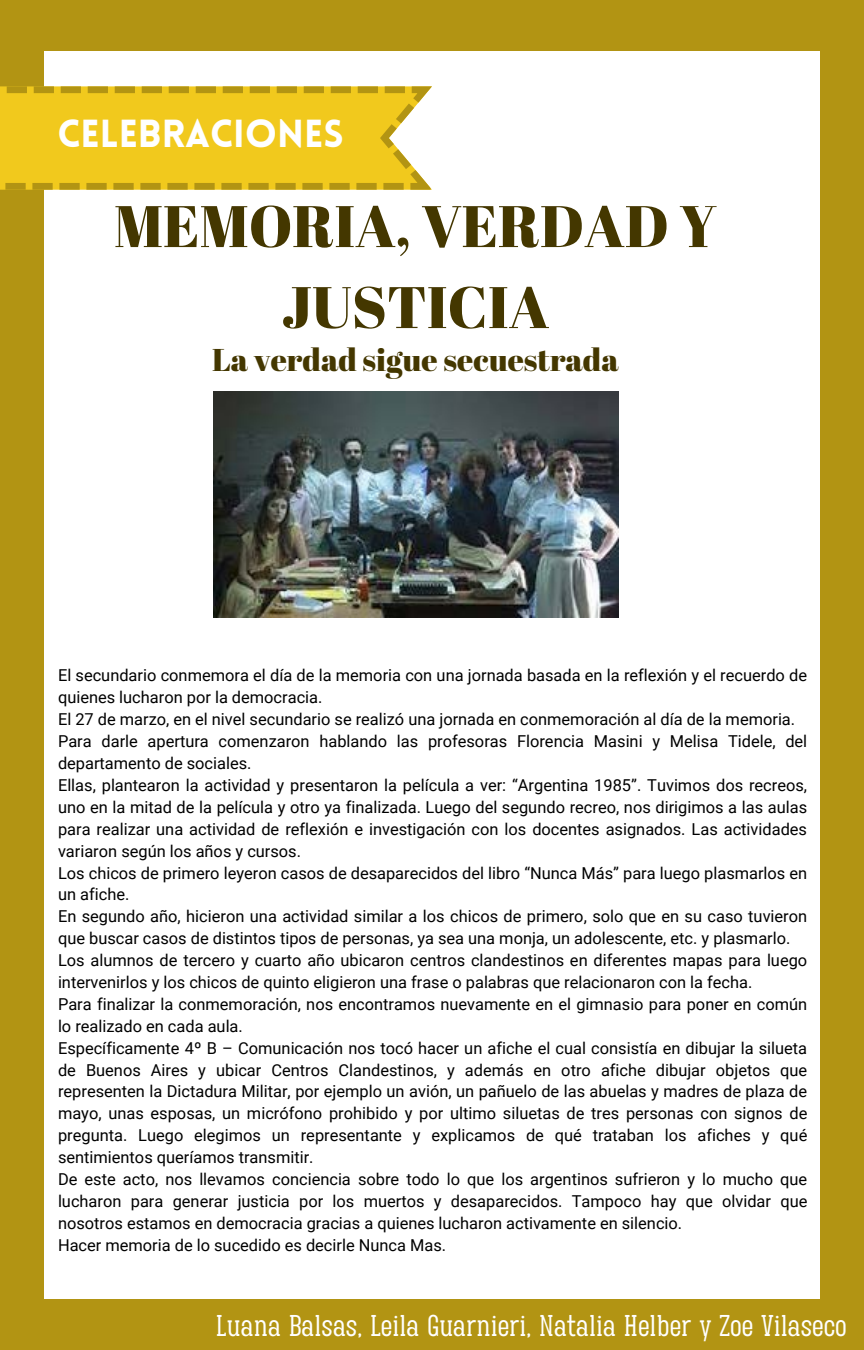
<style>
.page{position:relative;width:864px;height:1350px;background:#b29413}
.page>*{position:absolute;margin:0;border:0;box-sizing:border-box;transform-origin:0 0}
.t1{font:58.5px/81px "Abril Fatface";color:#443700;text-align:center}
.t2{font:900 38.25px "Lovelo";color:#fff}
.t3{font:31.5px "Abril Fatface";color:#443700}
.t4{font:26.32px "TS Damasslab";color:#fff}
.t5{font:16.43px/21.8px "Roboto";color:#000}
</style>
<div class="page">
<div style="left:44px;top:51px;width:776px;height:1248px;background:#fff"></div>
<svg style="left:0;top:86px;width:432px;height:104px;background:#eac527"></svg>
<img style="left:213px;top:391px;width:405px;height:226px">
<p class="t2" style="left:58px;top:119px;width:288px">CELEBRACIONES</p>
<p class="t1" style="left:114px;top:184px;width:604px">MEMORIA, VERDAD Y<br>JUSTICIA</p>
<p class="t3" style="left:212px;top:338px;width:408px">La verdad sigue secuestrada</p>
<p class="t5" style="left:58px;top:665px;width:751px">El secundario conmemora el día de la memoria con una jornada basada en la reflexión y el recuerdo de quienes lucharon por la democracia.</p>
<p class="t5" style="left:58px;top:709px;width:739px">El 27 de marzo, en el nivel secundario se realizó una jornada en conmemoración al día de la memoria.</p>
<p class="t5" style="left:58px;top:731px;width:751px">Para darle apertura comenzaron hablando las profesoras Florencia Masini y Melisa Tidele, del departamento de sociales.</p>
<p class="t5" style="left:58px;top:774px;width:751px;text-align:justify">Ellas, plantearon la actividad y presentaron la película a ver: “Argentina 1985”. Tuvimos dos recreos, uno en la mitad de la película y otro ya finalizada. Luego del segundo recreo, nos dirigimos a las aulas para realizar una actividad de reflexión e investigación con los docentes asignados. Las actividades variaron según los años y cursos.</p>
<p class="t5" style="left:58px;top:862px;width:751px">Los chicos de primero leyeron casos de desaparecidos del libro “Nunca Más” para luego plasmarlos en un afiche.</p>
<p class="t5" style="left:58px;top:906px;width:751px">En segundo año, hicieron una actividad similar a los chicos de primero, solo que en su caso tuvieron que buscar casos de distintos tipos de personas, ya sea una monja, un adolescente, etc. y plasmarlo.</p>
<p class="t5" style="left:58px;top:950px;width:751px">Los alumnos de tercero y cuarto año ubicaron centros clandestinos en diferentes mapas para luego intervenirlos y los chicos de quinto eligieron una frase o palabras que relacionaron con la fecha.</p>
<p class="t5" style="left:58px;top:993px;width:751px">Para finalizar la conmemoración, nos encontramos nuevamente en el gimnasio para poner en común lo realizado en cada aula.</p>
<p class="t5" style="left:58px;top:1037px;width:751px;text-align:justify">Específicamente 4º B – Comunicación nos tocó hacer un afiche el cual consistía en dibujar la silueta de Buenos Aires y ubicar Centros Clandestinos, y además en otro afiche dibujar objetos que representen la Dictadura Militar, por ejemplo un avión, un pañuelo de las abuelas y madres de plaza de mayo, unas esposas, un micrófono prohibido y por ultimo siluetas de tres personas con signos de pregunta. Luego elegimos un representante y explicamos de qué trataban los afiches y qué sentimientos queríamos transmitir.</p>
<p class="t5" style="left:58px;top:1168px;width:751px;text-align:justify">De este acto, nos llevamos conciencia sobre todo lo que los argentinos sufrieron y lo mucho que lucharon para generar justicia por los muertos y desaparecidos. Tampoco hay que olvidar que nosotros estamos en democracia gracias a quienes lucharon activamente en silencio.</p>
<p class="t5" style="left:58px;top:1234px;width:390px">Hacer memoria de lo sucedido es decirle Nunca Mas.</p>
<p class="t4" style="left:216px;top:1307px;width:633px">Luana Balsas, Leila Guarnieri, Natalia Helber y Zoe Vilaseco</p>
</div>
